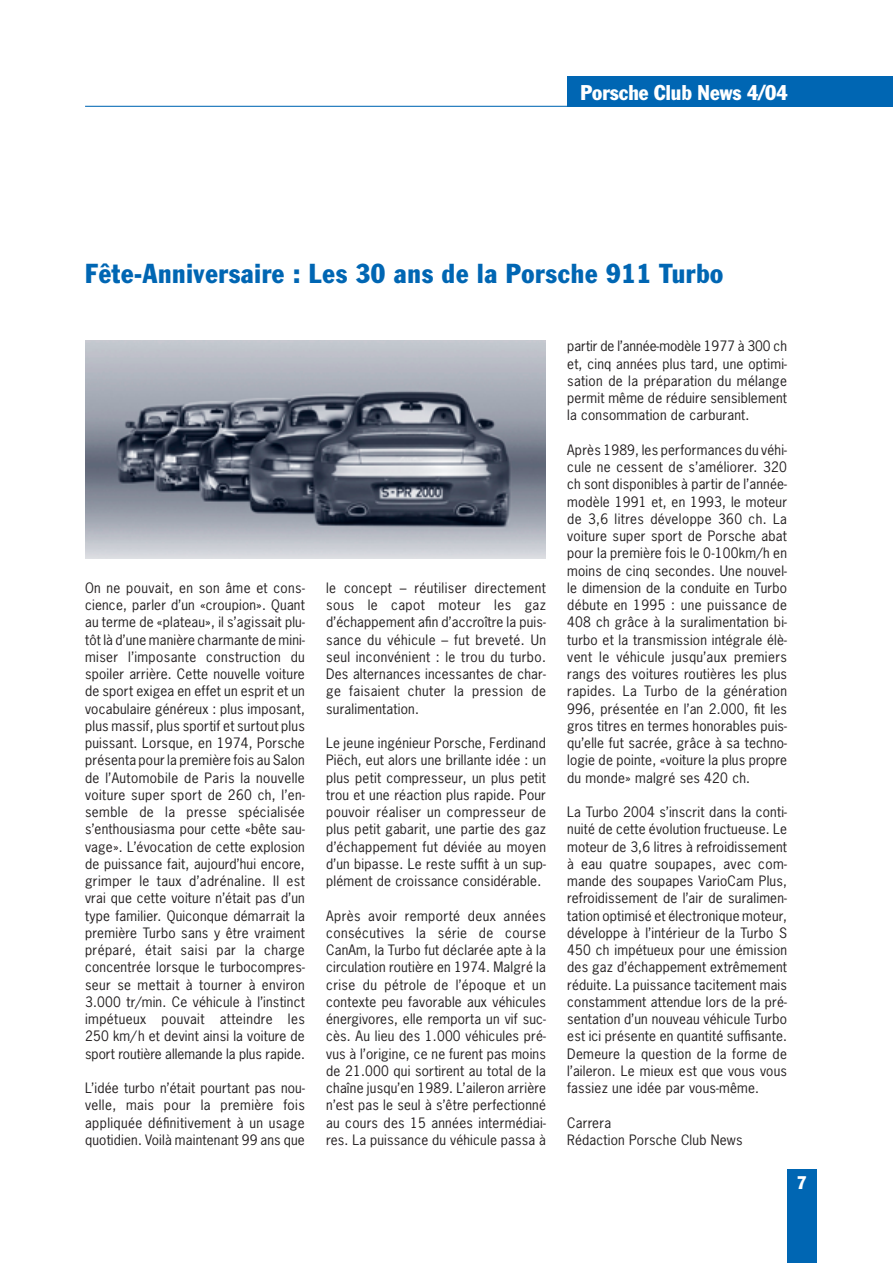
<style>
.page{position:relative;width:893px;height:1263px;background:#fff}
.page>*{position:absolute;margin:0;border:0;box-sizing:border-box;transform-origin:0 0}
.t1{font:condensed 27px "Porsche Franklin Gothic";letter-spacing:.025em;color:#0066b3}
.t2{font:condensed 21px "Porsche Franklin Gothic";color:#fff}
.t3{font:condensed 18px "Porsche Franklin Gothic";color:#fff}
.t4{font:13.5px/17.2px "Porsche News Gothic";letter-spacing:.015em;color:#231f20;text-align:justify}
</style>
<div class="page">
<div style="left:567px;top:77px;width:325px;height:30px;background:#0066b3"></div>
<hr style="left:85px;top:106px;width:807px;height:1px;background:#0066b3">
<div style="left:787px;top:1169px;width:29px;height:94px;background:#0066b3"></div>
<img style="left:85px;top:340px;width:461px;height:218px">
<h2 class="t2" style="left:580px;top:85px;width:209px">Porsche Club News 4/04</h2>
<h1 class="t1" style="left:85px;top:263px;width:639px">Fête-Anniversaire : Les 30 ans de la Porsche 911 Turbo</h1>
<p class="t4" style="left:85px;top:580px;width:221px">On ne pouvait, en son âme et cons&shy;cience, parler d’un «croupion». Quant au terme de «plateau», il s’agissait plu&shy;tôt là d’une manière charmante de mini&shy;miser l’imposante construction du spoiler arrière. Cette nouvelle voiture de sport exigea en effet un esprit et un vocabulaire généreux : plus imposant, plus massif, plus sportif et surtout plus puissant. Lorsque, en 1974, Porsche présenta pour la première fois au Salon de l’Automobile de Paris la nouvelle voiture super sport de 260 ch, l’en&shy;semble de la presse spécialisée s’enthousiasma pour cette «bête sau&shy;vage». L’évocation de cette explosion de puissance fait, aujourd’hui encore, grimper le taux d’adrénaline. Il est vrai que cette voiture n’était pas d’un type familier. Quiconque démarrait la première Turbo sans y être vraiment préparé, était saisi par la charge concentrée lorsque le turbocompres&shy;seur se mettait à tourner à environ 3.000 tr/min. Ce véhicule à l’instinct impétueux pouvait atteindre les 250 km/h et devint ainsi la voiture de sport routière allemande la plus rapide.</p>
<p class="t4" style="left:85px;top:1081px;width:221px">L’idée turbo n’était pourtant pas nou&shy;velle, mais pour la première fois appliquée définitivement à un usage quotidien. Voilà maintenant 99 ans que</p>
<p class="t4" style="left:326px;top:580px;width:221px">le concept – réutiliser directement sous le capot moteur les gaz d’échappement afin d’accroître la puis&shy;sance du véhicule – fut breveté. Un seul inconvénient : le trou du turbo.<br>Des alternances incessantes de char&shy;ge faisaient chuter la pression de suralimentation.</p>
<p class="t4" style="left:326px;top:736px;width:221px">Le jeune ingénieur Porsche, Ferdinand Piëch, eut alors une brillante idée : un plus petit compresseur, un plus petit trou et une réaction plus rapide. Pour pouvoir réaliser un compresseur de plus petit gabarit, une partie des gaz d’échappement fut déviée au moyen d’un bipasse. Le reste suffit à un sup&shy;plément de croissance considérable.</p>
<p class="t4" style="left:326px;top:908px;width:221px">Après avoir remporté deux années consécutives la série de course CanAm, la Turbo fut déclarée apte à la circulation routière en 1974. Malgré la crise du pétrole de l’époque et un contexte peu favorable aux véhicules énergivores, elle remporta un vif suc&shy;cès. Au lieu des 1.000 véhicules pré&shy;vus à l’origine, ce ne furent pas moins de 21.000 qui sortirent au total de la chaîne jusqu’en 1989. L’aileron arrière n’est pas le seul à s’être perfectionné au cours des 15 années intermédiai&shy;res. La puissance du véhicule passa à</p>
<p class="t4" style="left:567px;top:339px;width:221px">partir de l’année-modèle 1977 à 300 ch et, cinq années plus tard, une optimi&shy;sation de la préparation du mélange permit même de réduire sensiblement la consommation de carburant.</p>
<p class="t4" style="left:567px;top:442px;width:221px">Après 1989, les performances du véhi&shy;cule ne cessent de s’améliorer. 320 ch sont disponibles à partir de l’année&shy;modèle 1991 et, en 1993, le moteur de 3,6 litres développe 360 ch. La voiture super sport de Porsche abat pour la première fois le 0-100km/h en moins de cinq secondes. Une nouvel&shy;le dimension de la conduite en Turbo débute en 1995 : une puissance de 408 ch grâce à la suralimentation bi&shy;turbo et la transmission intégrale élè&shy;vent le véhicule jusqu’aux premiers rangs des voitures routières les plus rapides. La Turbo de la génération 996, présentée en l’an 2.000, fit les gros titres en termes honorables puis&shy;qu’elle fut sacrée, grâce à sa techno&shy;logie de pointe, «voiture la plus propre du monde» malgré ses 420 ch.</p>
<p class="t4" style="left:567px;top:805px;width:221px">La Turbo 2004 s’inscrit dans la conti&shy;nuité de cette évolution fructueuse. Le moteur de 3,6 litres à refroidissement à eau quatre soupapes, avec com&shy;mande des soupapes VarioCam Plus, refroidissement de l’air de suralimen&shy;tation optimisé et électronique moteur, développe à l’intérieur de la Turbo S 450 ch impétueux pour une émission des gaz d’échappement extrêmement réduite. La puissance tacitement mais constamment attendue lors de la pré&shy;sentation d’un nouveau véhicule Turbo est ici présente en quantité suffisante.<br>Demeure la question de la forme de l’aileron. Le mieux est que vous vous fassiez une idée par vous-même.</p>
<p class="t4" style="left:567px;top:1115px;width:177px">Carrera<br>Rédaction Porsche Club News</p>
<h3 class="t3" style="left:797px;top:1176px;width:11px">7</h3>
</div>
